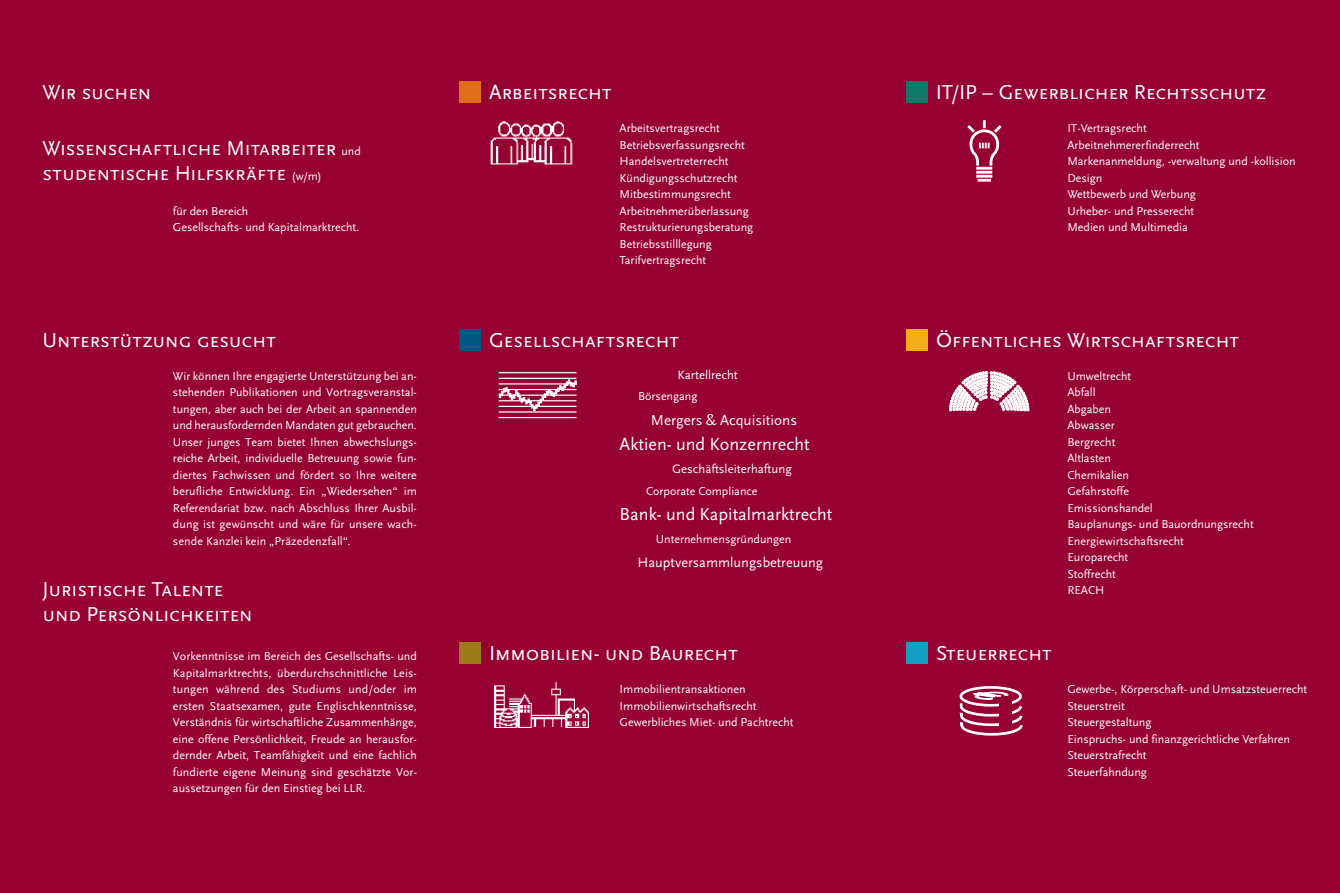
<style>
.page{position:relative;width:1340px;height:893px;background:#fff}
.page>*{position:absolute;margin:0;border:0;box-sizing:border-box;transform-origin:0 0}
.t1{font:21px/25.5px "Scala Sans Caps";letter-spacing:-.015em;color:#fff}
.t2{font:18px "Scala Sans";color:#fff}
.t3{font:15px "Scala Sans";color:#fff}
.t4{font:14.25px "Scala Sans";color:#fff}
.t5{font:12.75px "Scala Sans";color:#fff}
.t6{font:12px/16.5px "Scala Sans";color:#fff}
.s1{font-family:"Scala Sans";font-size:12px}
</style>
<div class="page">
<div style="left:0;top:0;width:1339px;height:893px;background:#960131"></div>
<div style="left:906px;top:81px;width:21px;height:22px;background:#0e7969"></div>
<div style="left:906px;top:330px;width:21px;height:21px;background:#f2ad14"></div>
<div style="left:906px;top:642px;width:21px;height:21px;background:#14a0c4"></div>
<div style="left:459px;top:81px;width:21px;height:22px;background:#e06f1c"></div>
<div style="left:459px;top:642px;width:21px;height:21px;background:#9a7d16"></div>
<div style="left:459px;top:330px;width:21px;height:21px;background:#005883"></div>
<img style="left:490px;top:121px;width:83px;height:44px">
<img style="left:494px;top:682px;width:94px;height:45px">
<svg style="left:499px;top:379px;width:78px;height:32px"></svg>
<hr style="left:498px;top:417px;width:78px;height:1px;background:#fff">
<hr style="left:498px;top:411px;width:78px;height:2px;background:#fff">
<hr style="left:498px;top:406px;width:78px;height:1px;background:#fff">
<hr style="left:498px;top:400px;width:78px;height:1px;background:#fff">
<hr style="left:498px;top:395px;width:78px;height:1px;background:#fff">
<hr style="left:498px;top:389px;width:78px;height:1px;background:#fff">
<hr style="left:498px;top:383px;width:78px;height:2px;background:#fff">
<hr style="left:498px;top:378px;width:78px;height:1px;background:#fff">
<hr style="left:498px;top:372px;width:78px;height:1px;background:#fff">
<svg style="left:967px;top:120px;width:35px;height:62px"></svg>
<svg style="left:949px;top:371px;width:80px;height:40px"></svg>
<svg style="left:960px;top:687px;width:60px;height:18px"></svg>
<div style="left:959px;top:686px;width:62px;height:21px;border:3px solid #fff;border-radius:50%"></div>
<svg style="left:959px;top:692px;width:64px;height:44px"></svg>
<h1 class="t1" style="left:43px;top:80px;width:111px">Wir suchen</h1>
<h1 class="t1" style="left:43px;top:136px;width:320px">Wissenschaftliche Mitarbeiter <span class="s1">und </span>studentische Hilfskräfte <span class="s1">(w/m)</span></h1>
<p class="t6" style="left:173px;top:203px;width:188px">für den Bereich<br>Gesellschafts- und Kapitalmarktrecht.</p>
<h1 class="t1" style="left:43px;top:327px;width:235px">Unterstützung gesucht</h1>
<p class="t6" style="left:173px;top:368px;width:245px;text-align:justify">Wir können Ihre engagierte Unterstützung bei an&shy;stehenden Publikationen und Vortragsveranstal&shy;tungen, aber auch bei der Arbeit an spannenden und herausfordernden Mandaten gut gebrauchen.<br>Unser junges Team bietet Ihnen abwechslungs&shy;reiche Arbeit, individuelle Betreuung sowie fun&shy;diertes Fachwissen und fördert so Ihre weitere berufliche Entwicklung. Ein „Wiedersehen“ im Referendariat bzw. nach Abschluss Ihrer Ausbil&shy;dung ist gewünscht und wäre für unsere wach&shy;sende Kanzlei kein „Präzedenzfall“.</p>
<h1 class="t1" style="left:43px;top:576px;width:212px">Juristische Talente und Persönlichkeiten</h1>
<p class="t6" style="left:173px;top:648px;width:245px;text-align:justify">Vorkenntnisse im Bereich des Gesellschafts- und Kapitalmarktrechts, überdurchschnittliche Leis&shy;tungen während des Studiums und/oder im ersten Staatsexamen, gute Englischkenntnisse, Verständnis für wirtschaftliche Zusammenhänge, eine offene Persönlichkeit, Freude an herausfor&shy;dernder Arbeit, Teamfähigkeit und eine fachlich fundierte eigene Meinung sind geschätzte Vor&shy;aussetzungen für den Einstieg bei LLR.</p>
<h1 class="t1" style="left:489px;top:80px;width:124px">Arbeitsrecht</h1>
<h1 class="t1" style="left:935px;top:80px;width:332px">IT/IP – Gewerblicher Rechtsschutz</h1>
<p class="t6" style="left:619px;top:120px;width:135px">Arbeitsvertragsrecht<br>Betriebsverfassungsrecht<br>Handelsvertreterrecht<br>Kündigungsschutzrecht<br>Mitbestimmungsrecht<br>Arbeitnehmerüberlassung<br>Restrukturierungsberatung<br>Betriebsstilllegung<br>Tarifvertragsrecht</p>
<p class="t6" style="left:1067px;top:120px;width:230px">IT-Vertragsrecht<br>Arbeitnehmererfinderrecht<br>Markenanmeldung, -verwaltung und -kollision<br>Design<br>Wettbewerb und Werbung<br>Urheber- und Presserecht<br>Medien und Multimedia</p>
<h1 class="t1" style="left:489px;top:327px;width:191px">Gesellschaftsrecht</h1>
<p class="t5" style="left:677px;top:368px;width:62px">Kartellrecht</p>
<p class="t6" style="left:638px;top:388px;width:61px">Börsengang</p>
<p class="t3" style="left:651px;top:412px;width:148px">Mergers &amp; Acquisitions</p>
<h2 class="t2" style="left:619px;top:435px;width:191px">Aktien- und Konzernrecht</h2>
<p class="t5" style="left:672px;top:462px;width:121px">Geschäftsleiterhaftung</p>
<p class="t6" style="left:646px;top:483px;width:113px">Corporate Compliance</p>
<h2 class="t2" style="left:619px;top:505px;width:214px">Bank- und Kapitalmarktrecht</h2>
<p class="t6" style="left:655px;top:531px;width:137px">Unternehmensgründungen</p>
<p class="t4" style="left:637px;top:554px;width:187px">Hauptversammlungsbetreuung</p>
<h1 class="t1" style="left:489px;top:641px;width:250px">Immobilien- und Baurecht</h1>
<p class="t6" style="left:619px;top:681px;width:175px">Immobilientransaktionen<br>Immobilienwirtschaftsrecht<br>Gewerbliches Miet- und Pachtrecht</p>
<h1 class="t1" style="left:936px;top:327px;width:304px">Öffentliches Wirtschaftsrecht</h1>
<p class="t6" style="left:1067px;top:368px;width:188px">Umweltrecht<br>Abfall<br>Abgaben<br>Abwasser<br>Bergrecht<br>Altlasten<br>Chemikalien<br>Gefahrstoffe<br>Emissionshandel<br>Bauplanungs- und Bauordnungsrecht<br>Energiewirtschaftsrecht<br>Europarecht<br>Stoffrecht<br>REACH</p>
<h1 class="t1" style="left:936px;top:641px;width:117px">Steuerrecht</h1>
<p class="t6" style="left:1067px;top:681px;width:241px">Gewerbe-, Körperschaft- und Umsatzsteuerrecht<br>Steuerstreit<br>Steuergestaltung<br>Einspruchs- und finanzgerichtliche Verfahren<br>Steuerstrafrecht<br>Steuerfahndung</p>
</div>
